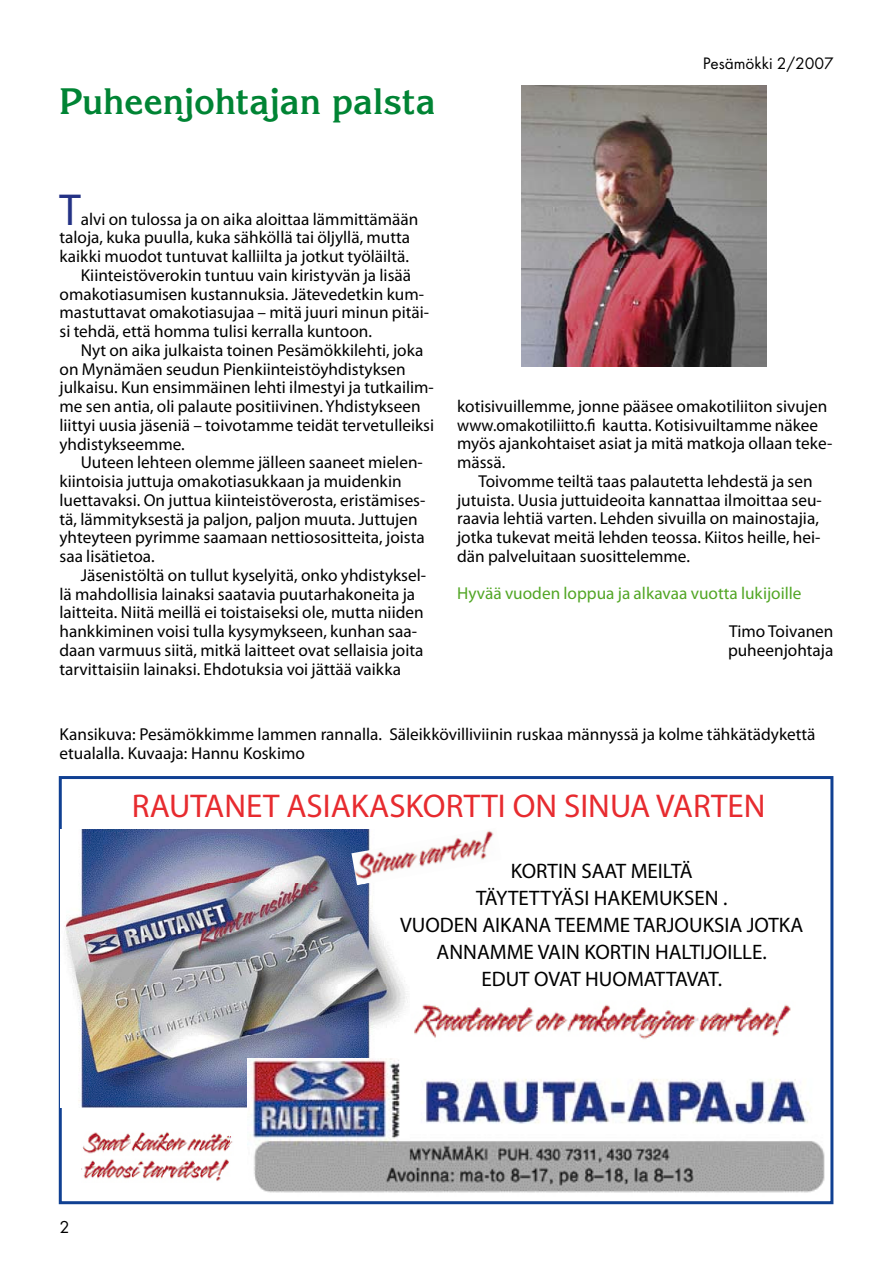
<style>
.page{position:relative;width:893px;height:1263px;background:#fff}
.page>*{position:absolute;margin:0;border:0;box-sizing:border-box;transform-origin:0 0}
.t1{font:45px "Myriad Pro";color:#243285;scale:.95 1}
.t2{font:700 36px "Korinna";color:#008434}
.t3{font:33px "Myriad Pro";color:#e72b2f}
.t4{font:21px/27px "Myriad Pro";color:#000;text-align:center}
.t5{font:17.25px/18.8px "Myriad Pro";color:#000}
.t6{font:17.25px "Myriad Pro";color:#52a625}
.t7{font:17.25px "Futura T";color:#000}
</style>
<div class="page">
<div style="left:59px;top:776px;width:774px;height:428px;border:3px solid #104092"></div>
<img style="left:522px;top:85px;width:244px;height:282px">
<img style="left:61px;top:829px;width:347px;height:278px">
<img style="left:414px;top:1004px;width:377px;height:35px">
<img style="left:351px;top:829px;width:143px;height:56px">
<img style="left:247px;top:1058px;width:578px;height:135px">
<img style="left:82px;top:1132px;width:151px;height:22px">
<img style="left:83px;top:1159px;width:146px;height:22px">
<h2 class="t2" style="left:60px;top:79px;width:378px">Puheenjohtajan palsta</h2>
<p class="t7" style="left:703px;top:53px;width:132px">Pesämökki 2/2007</p>
<h1 class="t1" style="left:60px;top:182px;width:24px">T</h1>
<p class="t5" style="left:81px;top:209px;width:339px">alvi on tulossa ja on aika aloittaa lämmittämään</p>
<p class="t5" style="left:60px;top:228px;width:352px">taloja, kuka puulla, kuka sähköllä tai öljyllä, mutta</p>
<p class="t5" style="left:60px;top:247px;width:351px">kaikki muodot tuntuvat kalliilta ja jotkut työläiltä.</p>
<p class="t5" style="left:81px;top:265px;width:332px">Kiinteistöverokin tuntuu vain kiristyvän ja lisää</p>
<p class="t5" style="left:60px;top:284px;width:366px">omakotiasumisen kustannuksia. Jätevedetkin kum-</p>
<p class="t5" style="left:60px;top:303px;width:371px">mastuttavat omakotiasujaa – mitä juuri minun pitäi-</p>
<p class="t5" style="left:60px;top:322px;width:314px">si tehdä, että homma tulisi kerralla kuntoon.</p>
<p class="t5" style="left:81px;top:340px;width:344px">Nyt on aika julkaista toinen Pesämökkilehti, joka</p>
<p class="t5" style="left:60px;top:359px;width:348px">on Mynämäen seudun Pienkiinteistöyhdistyksen</p>
<p class="t5" style="left:60px;top:378px;width:376px">julkaisu. Kun ensimmäinen lehti ilmestyi ja tutkailim-</p>
<p class="t5" style="left:60px;top:397px;width:363px">me sen antia, oli palaute positiivinen. Yhdistykseen</p>
<p class="t5" style="left:60px;top:415px;width:376px">liittyi uusia jäseniä – toivotamme teidät tervetulleiksi</p>
<p class="t5" style="left:60px;top:434px;width:127px">yhdistykseemme.</p>
<p class="t5" style="left:81px;top:453px;width:344px">Uuteen lehteen olemme jälleen saaneet mielen-</p>
<p class="t5" style="left:60px;top:472px;width:344px">kiintoisia juttuja omakotiasukkaan ja muidenkin</p>
<p class="t5" style="left:60px;top:490px;width:367px">luettavaksi. On juttua kiinteistöverosta, eristämises-</p>
<p class="t5" style="left:60px;top:509px;width:360px">tä, lämmityksestä ja paljon, paljon muuta. Juttujen</p>
<p class="t5" style="left:60px;top:528px;width:367px">yhteyteen pyrimme saamaan nettiosositteita, joista</p>
<p class="t5" style="left:60px;top:547px;width:97px">saa lisätietoa.</p>
<p class="t5" style="left:81px;top:565px;width:347px">Jäsenistöltä on tullut kyselyitä, onko yhdistyksel-</p>
<p class="t5" style="left:60px;top:584px;width:357px">lä mahdollisia lainaksi saatavia puutarhakoneita ja</p>
<p class="t5" style="left:60px;top:603px;width:366px">laitteita. Niitä meillä ei toistaiseksi ole, mutta niiden</p>
<p class="t5" style="left:60px;top:622px;width:359px">hankkiminen voisi tulla kysymykseen, kunhan saa-</p>
<p class="t5" style="left:60px;top:640px;width:365px">daan varmuus siitä, mitkä laitteet ovat sellaisia joita</p>
<p class="t5" style="left:60px;top:659px;width:343px">tarvittaisiin lainaksi. Ehdotuksia voi jättää vaikka</p>
<p class="t5" style="left:457px;top:396px;width:377px">kotisivuillemme, jonne pääsee omakotiliiton sivujen www.omakotiliitto.fi kautta. Kotisivuiltamme näkee myös ajankohtaiset asiat ja mitä matkoja ollaan teke&shy;mässä.</p>
<p class="t5" style="left:457px;top:471px;width:366px;text-indent:21px">Toivomme teiltä taas palautetta lehdestä ja sen jutuista. Uusia juttuideoita kannattaa ilmoittaa seu&shy;raavia lehtiä varten. Lehden sivuilla on mainostajia, jotka tukevat meitä lehden teossa. Kiitos heille, hei&shy;dän palveluitaan suosittelemme.</p>
<p class="t6" style="left:457px;top:583px;width:346px">Hyvää vuoden loppua ja alkavaa vuotta lukijoille</p>
<p class="t5" style="left:728px;top:621px;width:107px">Timo Toivanen puheenjohtaja</p>
<p class="t5" style="left:60px;top:725px;width:757px">Kansikuva: Pesämökkimme lammen rannalla. Säleikkövilliviinin ruskaa männyssä ja kolme tähkätädykettä etualalla. Kuvaaja: Hannu Koskimo</p>
<h3 class="t3" style="left:132px;top:785px;width:635px">RAUTANET ASIAKASKORTTI ON SINUA VARTEN</h3>
<p class="t4" style="left:400px;top:857px;width:405px">KORTIN SAAT MEILTÄ<br>TÄYTETTYÄSI HAKEMUKSEN .<br>VUODEN AIKANA TEEMME TARJOUKSIA JOTKA<br>ANNAMME VAIN KORTIN HALTIJOILLE.<br>EDUT OVAT HUOMATTAVAT.</p>
</div>
